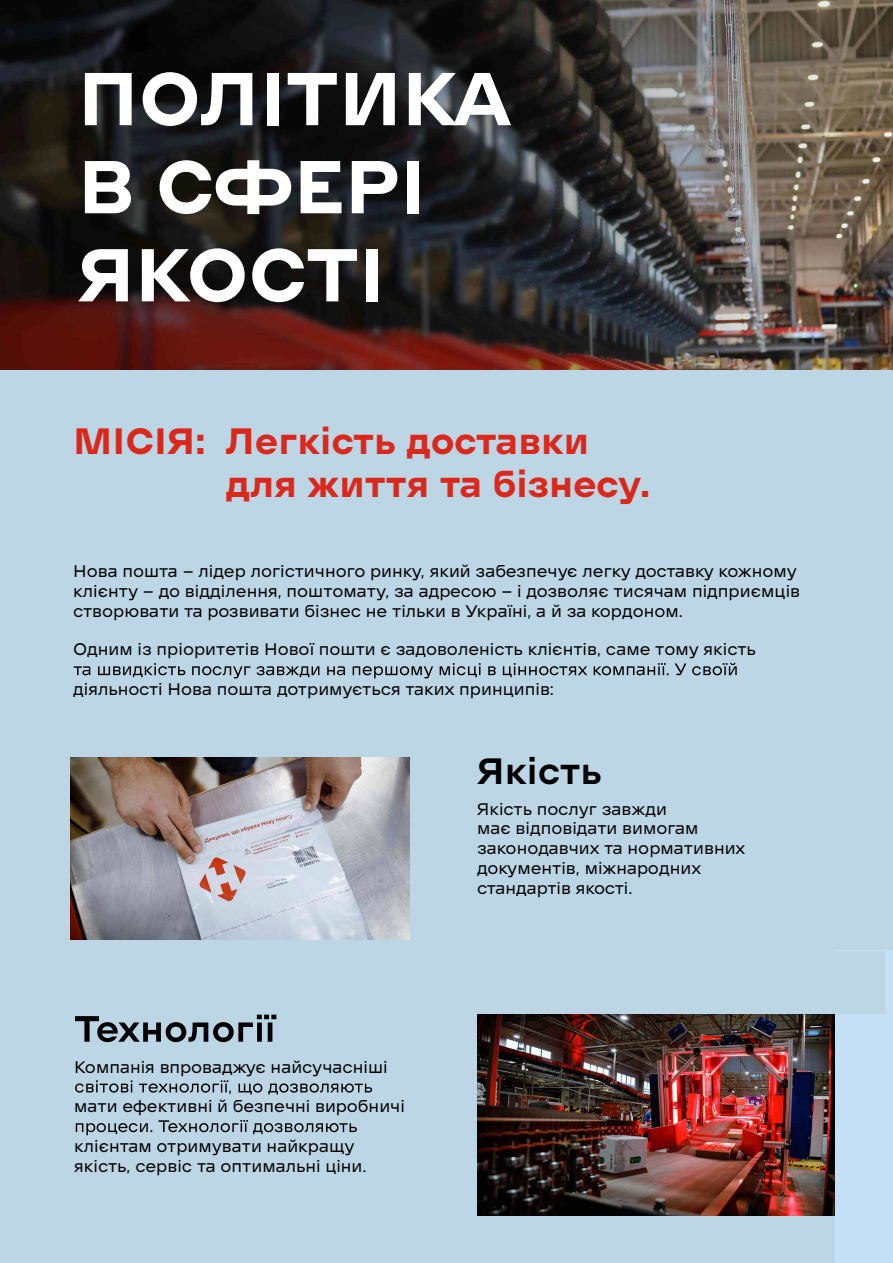
<style>
.page{position:relative;width:893px;height:1263px;background:#fff}
.page>*{position:absolute;margin:0;border:0;box-sizing:border-box;transform-origin:0 0}
.t1{font:700 73.35px/88.1px "Nova Poshta";color:#fff}
.t2{font:700 36px/43.2px "Nova Poshta";color:#da291c}
.t3{font:500 36px "Nova Poshta";color:#000}
.t4{font:16.5px/19.8px "Nova Poshta";color:#000}
</style>
<div class="page">
<img style="left:0;top:0;width:893px;height:370px">
<div style="left:0;top:370px;width:893px;height:893px;background:#bdd6e6"></div>
<img style="left:477px;top:1014px;width:358px;height:202px">
<img style="left:71px;top:757px;width:339px;height:182px">
<div style="left:835px;top:951px;width:58px;height:312px;background:#c3e0f6"></div>
<div style="left:62px;top:951px;width:823px;height:63px;background:#bdd6e6"></div>
<svg style="left:74px;top:663px;width:663px;height:15px"></svg>
<svg style="left:75px;top:1080px;width:297px;height:14px"></svg>
<svg style="left:76px;top:1120px;width:281px;height:15px"></svg>
<svg style="left:75px;top:1015px;width:201px;height:27px"></svg>
<h1 class="t1" style="left:78px;top:56px;width:436px">ПОЛІТИКА<br>В СФЕРІ<br>ЯКОСТІ</h1>
<h2 class="t2" style="left:73px;top:420px;width:134px">МІСІЯ:</h2>
<h2 class="t2" style="left:225px;top:420px;width:427px">Легкість доставки для життя та бізнесу.</h2>
<p class="t4" style="left:73px;top:562px;width:728px">Нова пошта — лідер логістичного ринку, який забезпечує легку доставку кожному клієнту — до відділення, поштомату, за адресою — і дозволяє тисячам підприємців створювати та розвивати бізнес не тільки в Україні, а й за кордоном.</p>
<p class="t4" style="left:73px;top:640px;width:684px">Одним із пріоритетів Нової пошти є задоволеність клієнтів, саме тому якість</p>
<p class="t4" style="left:73px;top:679px;width:482px">діяльності Нова пошта дотримується таких принципів:</p>
<h2 class="t3" style="left:477px;top:751px;width:126px">Якість</h2>
<p class="t4" style="left:74px;top:1057px;width:315px">Компанія впроваджує найсучасніші</p>
<p class="t4" style="left:74px;top:1097px;width:332px">мати ефективні й безпечні виробничі</p>
<p class="t4" style="left:74px;top:1136px;width:294px">клієнтам отримувати найкращу якість, сервіс та оптимальні ціни.</p>
<p class="t4" style="left:477px;top:799px;width:270px">Якість послуг завжди<br>має відповідати вимогам законодавчих та нормативних документів, міжнародних стандартів якості.</p>
</div>
